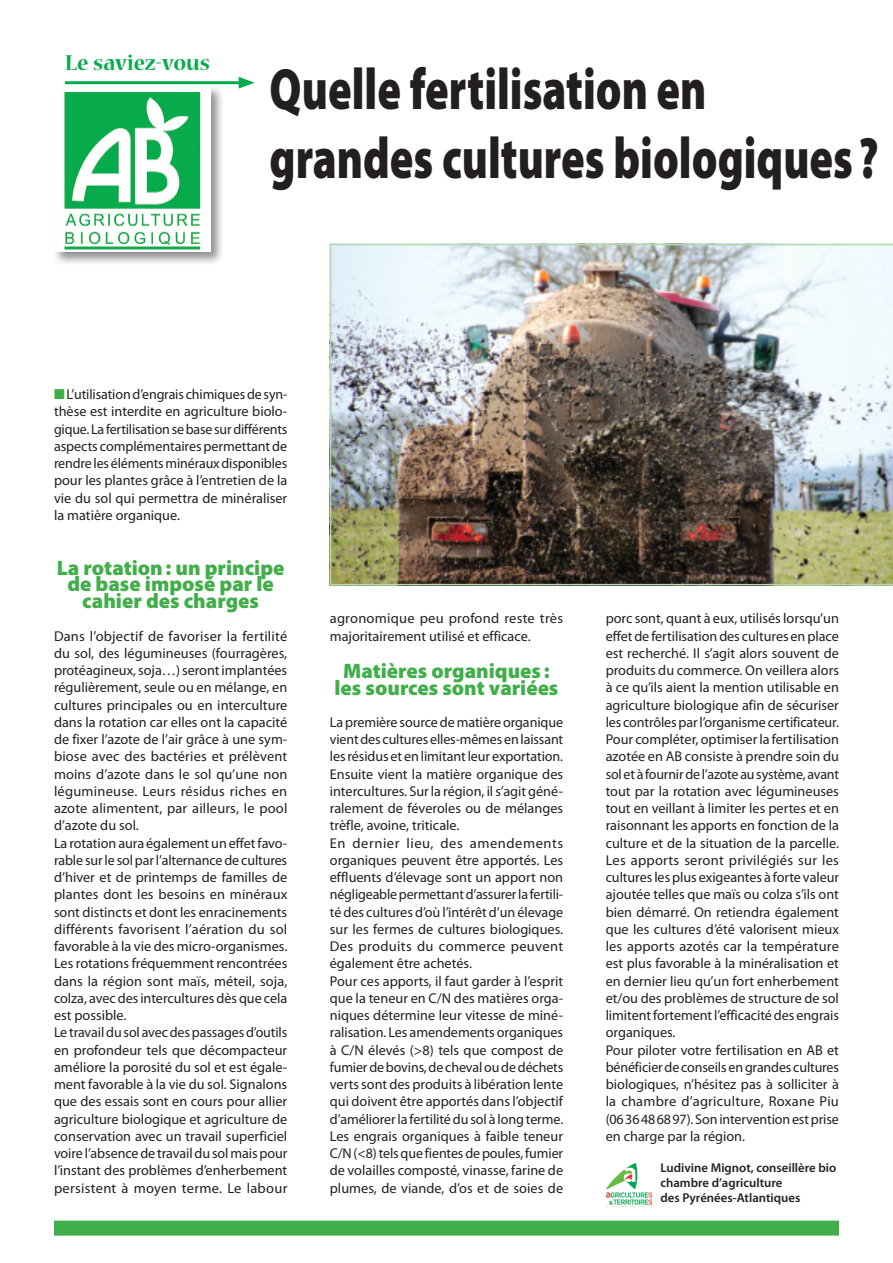
<style>
.page{position:relative;width:893px;height:1263px;background:#fff}
.page>*{position:absolute;margin:0;border:0;box-sizing:border-box;transform-origin:0 0}
._1_-_Titre{font:900 58.5px/69px "Myriad Pro";color:#231f20;scale:.75 1}
.Texte{font:700 24px "Nueva Std";color:#07ab4c;scale:.95 1}
._1_-_Intertitre{font:900 21px/16.5px "Myriad Pro";color:#40ae49;text-align:center}
._1_-_Lettrine{font:14.25px/17.2px "Myriad Pro";color:#231f20;text-align:justify}
.Signature{font:600 12.75px/15.3px "Myriad Pro";color:#231f20}
.s1{color:#40ae49}
</style>
<div class="page">
<img style="left:606px;top:1163px;width:45px;height:42px">
<div style="left:52px;top:84px;width:173px;height:183px;background:#231f20;opacity:.5"></div>
<img style="left:54px;top:86px;width:156px;height:166px">
<hr style="left:65px;top:81px;width:179px;height:3px;background:#07ab4c">
<svg style="left:239px;top:77px;width:16px;height:12px"></svg>
<img style="left:330px;top:244px;width:563px;height:341px">
<div style="left:54px;top:1220px;width:785px;height:15px;background:#40ae49"></div>
<p class="Texte" style="left:65px;top:52px;width:154px">Le saviez-vous</p>
<p class="_1_-_Titre" style="left:270px;top:55px;width:814px">Quelle fertilisation en grandes cultures biologiques ?</p>
<p class="_1_-_Lettrine" style="left:54px;top:386px;width:235px"><span class="s1">■</span>L’utilisation d’engrais chimiques de syn&shy;thèse est interdite en agriculture biolo&shy;gique. La fertilisation se base sur différents aspects complémentaires permettant de rendre les éléments minéraux disponibles pour les plantes grâce à l’entretien de la vie du sol qui permettra de minéraliser la matière organique.</p>
<p class="_1_-_Intertitre" style="left:57px;top:560px;width:229px">La rotation: un principe de base imposé par le cahier des charges</p>
<p class="_1_-_Lettrine" style="left:54px;top:627px;width:235px">Dans l’objectif de favoriser la fertilité du sol, des légumineuses (fourragères, protéagineux, soja…) seront implantées régulièrement, seule ou en mélange, en cultures principales ou en interculture dans la rotation car elles ont la capacité de fixer l’azote de l’air grâce à une sym&shy;biose avec des bactéries et prélèvent moins d’azote dans le sol qu’une non légumineuse. Leurs résidus riches en azote alimentent, par ailleurs, le pool d’azote du sol.</p>
<p class="_1_-_Lettrine" style="left:54px;top:834px;width:235px">La rotation aura également un effet favo&shy;rable sur le sol par l’alternance de cultures d’hiver et de printemps de familles de plantes dont les besoins en minéraux sont distincts et dont les enracinements différents favorisent l’aération du sol favorable à la vie des micro-organismes.</p>
<p class="_1_-_Lettrine" style="left:54px;top:955px;width:235px">Les rotations fréquemment rencontrées dans la région sont maïs, méteil, soja, colza, avec des intercultures dès que cela est possible.</p>
<p class="_1_-_Lettrine" style="left:54px;top:1024px;width:235px">Le travail du sol avec des passages d’outils en profondeur tels que décompacteur améliore la porosité du sol et est égale&shy;ment favorable à la vie du sol. Signalons que des essais sont en cours pour allier agriculture biologique et agriculture de conservation avec un travail superficiel voire l’absence de travail du sol mais pour l’instant des problèmes d’enherbement persistent à moyen terme. Le labour</p>
<p class="_1_-_Lettrine" style="left:330px;top:610px;width:235px">agronomique peu profond reste très majoritairement utilisé et efficace.</p>
<p class="_1_-_Intertitre" style="left:334px;top:663px;width:225px">Matières organiques : les sources sont variées</p>
<p class="_1_-_Lettrine" style="left:330px;top:714px;width:235px">La première source de matière organique vient des cultures elles-mêmes en laissant les résidus et en limitant leur exportation.<br>Ensuite vient la matière organique des intercultures. Sur la région, il s’agit géné&shy;ralement de féveroles ou de mélanges trèfle, avoine, triticale.</p>
<p class="_1_-_Lettrine" style="left:330px;top:834px;width:235px">En dernier lieu, des amendements organiques peuvent être apportés. Les effluents d’élevage sont un apport non négligeable permettant d’assurer la fertili&shy;té des cultures d’où l’intérêt d’un élevage sur les fermes de cultures biologiques.<br>Des produits du commerce peuvent également être achetés.</p>
<p class="_1_-_Lettrine" style="left:330px;top:972px;width:235px">Pour ces apports, il faut garder à l’esprit que la teneur en C/N des matières orga&shy;niques détermine leur vitesse de miné&shy;ralisation. Les amendements organiques à C/N élevés (&gt;8) tels que compost de fumier de bovins, de cheval ou de déchets verts sont des produits à libération lente qui doivent être apportés dans l’objectif d’améliorer la fertilité du sol à long terme.</p>
<p class="_1_-_Lettrine" style="left:330px;top:1128px;width:235px">Les engrais organiques à faible teneur C/N (&lt;8) tels que fientes de poules, fumier de volailles composté, vinasse, farine de plumes, de viande, d’os et de soies de</p>
<p class="_1_-_Lettrine" style="left:606px;top:610px;width:235px">porc sont, quant à eux, utilisés lorsqu’un effet de fertilisation des cultures en place est recherché. Il s’agit alors souvent de produits du commerce. On veillera alors à ce qu’ils aient la mention utilisable en agriculture biologique afin de sécuriser les contrôles par l’organisme certificateur.</p>
<p class="_1_-_Lettrine" style="left:606px;top:731px;width:235px">Pour compléter, optimiser la fertilisation azotée en AB consiste à prendre soin du sol et à fournir de l’azote au système, avant tout par la rotation avec légumineuses tout en veillant à limiter les pertes et en raisonnant les apports en fonction de la culture et de la situation de la parcelle.<br>Les apports seront privilégiés sur les cultures les plus exigeantes à forte valeur ajoutée telles que maïs ou colza s’ils ont bien démarré. On retiendra également que les cultures d’été valorisent mieux les apports azotés car la température est plus favorable à la minéralisation et en dernier lieu qu’un fort enherbement et/ou des problèmes de structure de sol limitent fortement l’efficacité des engrais organiques.</p>
<p class="_1_-_Lettrine" style="left:606px;top:1041px;width:235px">Pour piloter votre fertilisation en AB et bénéficier de conseils en grandes cultures biologiques, n’hésitez pas à solliciter à la chambre d’agriculture, Roxane Piu (0636486897). Son intervention est prise en charge par la région.</p>
<p class="Signature" style="left:660px;top:1160px;width:177px">Ludivine Mignot, conseillère bio chambre d’agriculture<br>des Pyrénées-Atlantiques</p>
</div>
